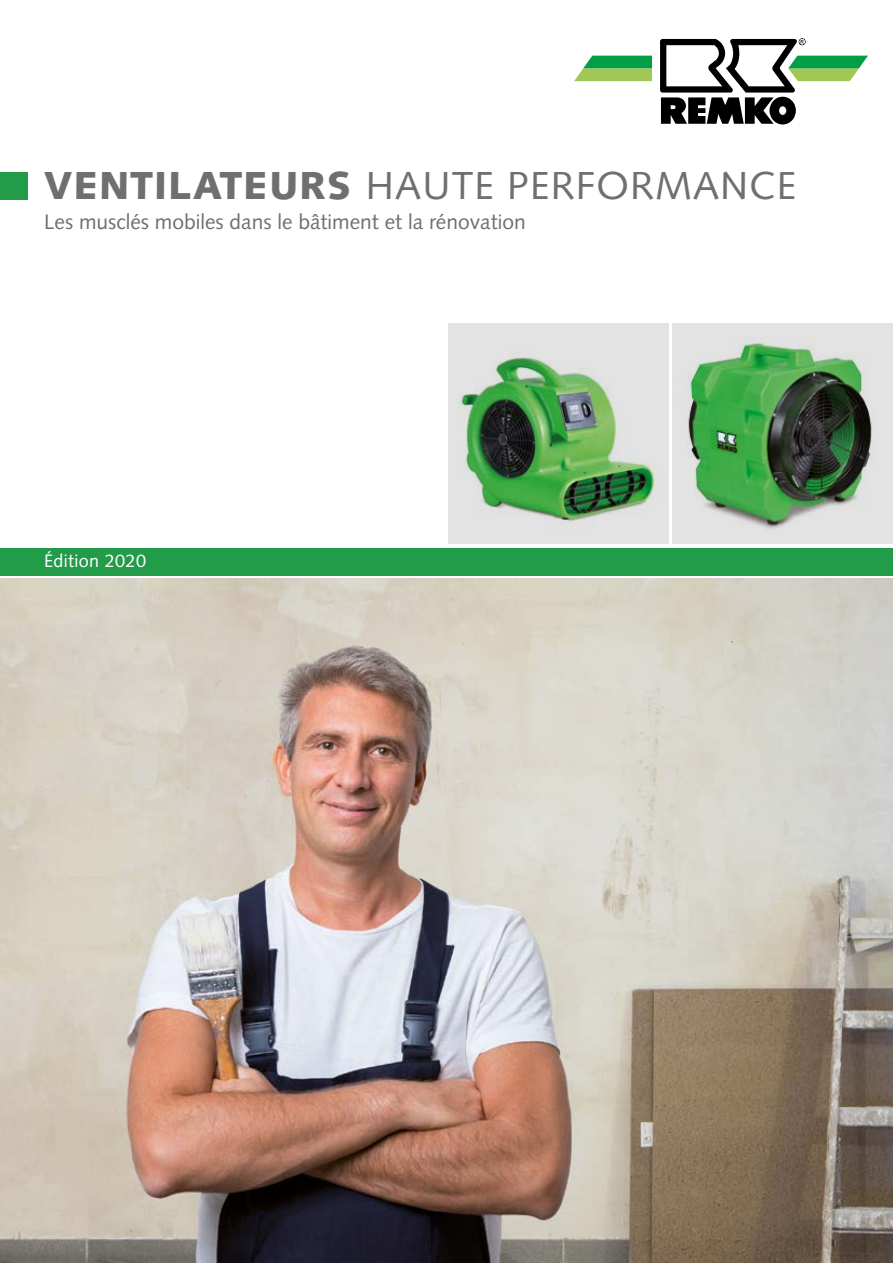
<style>
.page{position:relative;width:893px;height:1263px;background:#fff}
.page>*{position:absolute;margin:0;border:0;box-sizing:border-box;transform-origin:0 0}
.Headline{font:39px "Syntax LT Std";letter-spacing:.03em;color:#706f6f}
.Subheadline{font:21px "Syntax LT Std";color:#706f6f}
.Titel_-_Ausgabe{font:18px "Syntax LT Std";letter-spacing:.02em;color:#fff}
.s1{font-weight:900}
</style>
<div class="page">
<img style="left:0;top:578px;width:893px;height:685px">
<svg style="left:574px;top:56px;width:78px;height:25px"></svg>
<svg style="left:660px;top:38px;width:208px;height:86px"></svg>
<div style="left:0;top:172px;width:27px;height:27px;background:#239c49"></div>
<div style="left:0;top:548px;width:893px;height:27px;background:#239c49"></div>
<div style="left:672px;top:324px;width:221px;height:220px;background:#e3e3e3"></div>
<div style="left:448px;top:324px;width:220px;height:220px;background:#e3e3e3"></div>
<img style="left:458px;top:343px;width:211px;height:192px">
<img style="left:462px;top:358px;width:192px;height:161px">
<img style="left:688px;top:343px;width:184px;height:186px">
<img style="left:689px;top:344px;width:182px;height:179px">
<p class="Headline" style="left:44px;top:163px;width:754px"><span class="s1">VENTILATEURS</span> HAUTE PERFORMANCE</p>
<p class="Subheadline" style="left:44px;top:209px;width:483px">Les musclés mobiles dans le bâtiment et la rénovation</p>
<p class="Titel_-_Ausgabe" style="left:44px;top:550px;width:104px">Édition 2020</p>
</div>
